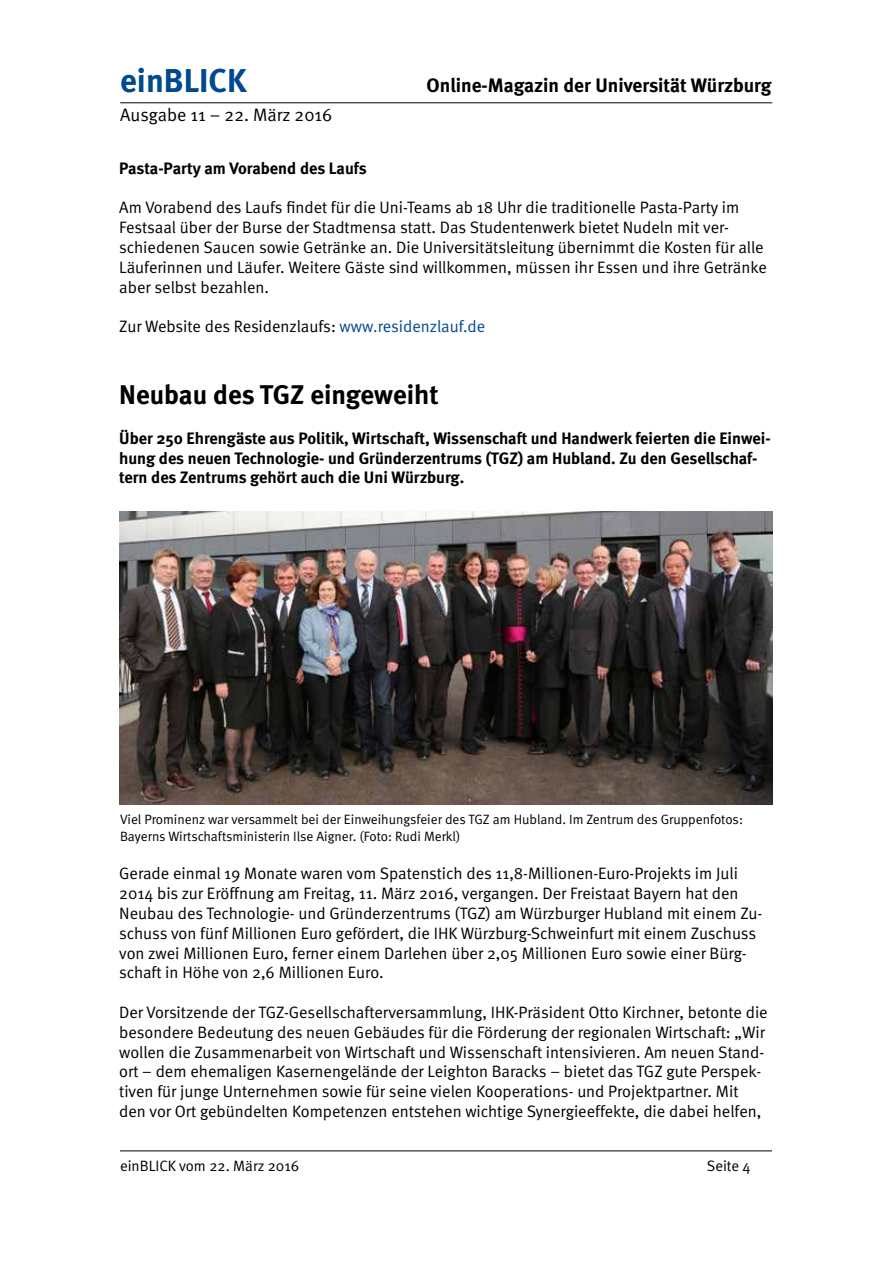
<style>
.page{position:relative;width:893px;height:1263px;background:#fff}
.page>*{position:absolute;margin:0;border:0;box-sizing:border-box;transform-origin:0 0}
.t1{font:700 33px "Meta";color:#004990}
.t2{font:700 27px "Meta";color:#000}
.t3{font:700 19.5px "Meta";color:#000}
.t4{font:18px "Meta Normal";color:#000}
.t5{font:16.5px/19.8px "Meta Normal";color:#000}
.t6{font:700 16.5px/19.8px "Meta";color:#000}
.t7{font:15px "Meta Normal";color:#000}
.t8{font:13.5px/16.2px "Meta Normal";color:#000}
.s1{color:#004990}
</style>
<div class="page">
<hr style="left:120px;top:102px;width:652px;height:1px;background:#000">
<hr style="left:120px;top:1150px;width:652px;height:1px;background:#000">
<img style="left:119px;top:512px;width:654px;height:292px">
<h1 class="t1" style="left:120px;top:61px;width:128px">einBLICK</h1>
<p class="t3" style="left:427px;top:74px;width:346px">Online-Magazin der Universität Würzburg</p>
<p class="t4" style="left:120px;top:105px;width:214px">Ausgabe 11 – 22. März 2016</p>
<p class="t6" style="left:119px;top:158px;width:249px">Pasta-Party am Vorabend des Laufs</p>
<p class="t5" style="left:119px;top:197px;width:649px">Am Vorabend des Laufs findet für die Uni-Teams ab 18 Uhr die traditionelle Pasta-Party im Festsaal über der Burse der Stadtmensa statt. Das Studentenwerk bietet Nudeln mit ver&shy;schiedenen Saucen sowie Getränke an. Die Universitätsleitung übernimmt die Kosten für alle Läuferinnen und Läufer. Weitere Gäste sind willkommen, müssen ihr Essen und ihre Getränke aber selbst bezahlen.</p>
<p class="t5" style="left:119px;top:316px;width:368px">Zur Website des Residenzlaufs: <span class="s1">www.residenzlauf.de</span></p>
<h2 class="t2" style="left:119px;top:379px;width:321px">Neubau des TGZ eingeweiht</h2>
<p class="t6" style="left:119px;top:428px;width:653px">Über 250 Ehrengäste aus Politik, Wirtschaft, Wissenschaft und Handwerk feierten die Einwei&shy;hung des neuen Technologie- und Gründerzentrums (TGZ) am Hubland. Zu den Gesellschaf&shy;tern des Zentrums gehört auch die Uni Würzburg.</p>
<p class="t8" style="left:120px;top:811px;width:624px">Viel Prominenz war versammelt bei der Einweihungsfeier des TGZ am Hubland. Im Zentrum des Gruppenfotos:<br>Bayerns Wirtschaftsministerin Ilse Aigner. (Foto: Rudi Merkl)</p>
<p class="t5" style="left:119px;top:863px;width:645px">Gerade einmal 19 Monate waren vom Spatenstich des 11,8-Millionen-Euro-Projekts im Juli 2014 bis zur Eröffnung am Freitag, 11. März 2016, vergangen. Der Freistaat Bayern hat den Neubau des Technologie- und Gründerzentrums (TGZ) am Würzburger Hubland mit einem Zu&shy;schuss von fünf Millionen Euro gefördert, die IHK Würzburg-Schweinfurt mit einem Zuschuss von zwei Millionen Euro, ferner einem Darlehen über 2,05 Millionen Euro sowie einer Bürg&shy;schaft in Höhe von 2,6 Millionen Euro.</p>
<p class="t5" style="left:119px;top:1002px;width:650px">Der Vorsitzende der TGZ-Gesellschafterversammlung, IHK-Präsident Otto Kirchner, betonte die besondere Bedeutung des neuen Gebäudes für die Förderung der regionalen Wirtschaft: „Wir wollen die Zusammenarbeit von Wirtschaft und Wissenschaft intensivieren. Am neuen Stand&shy;ort – dem ehemaligen Kasernengelände der Leighton Baracks – bietet das TGZ gute Perspek&shy;tiven für junge Unternehmen sowie für seine vielen Kooperations- und Projektpartner. Mit den vor Ort gebündelten Kompetenzen entstehen wichtige Synergieeffekte, die dabei helfen,</p>
<p class="t7" style="left:120px;top:1157px;width:181px">einBLICK vom 22. März 2016</p>
<p class="t7" style="left:707px;top:1157px;width:45px">Seite 4</p>
</div>
